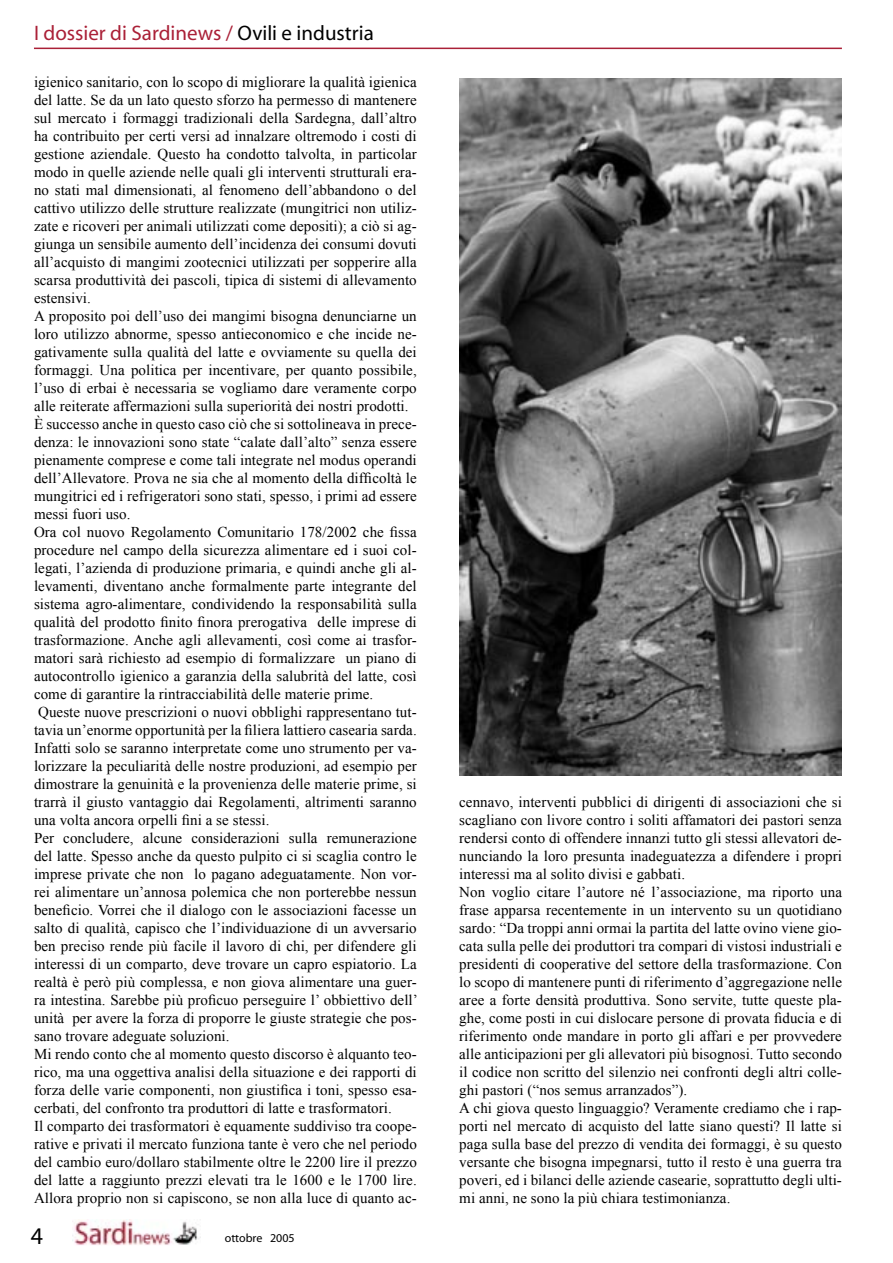
<style>
.page{position:relative;width:893px;height:1263px;background:#fff}
.page>*{position:absolute;margin:0;border:0;box-sizing:border-box;transform-origin:0 0}
.t1{font:24px "Myriad";color:#000}
.t2{font:21px "Myriad";color:#aa2037}
.t3{font:15px/18px "Times New Roman";letter-spacing:.005em;color:#000;text-align:justify}
.t4{font:12px "Myriad";color:#000}
.s1{color:#000}
</style>
<div class="page">
<img style="left:72px;top:1220px;width:127px;height:25px">
<hr style="left:34px;top:48px;width:808px;height:1px;background:#aa2037">
<img style="left:459px;top:79px;width:383px;height:696px">
<p class="t2" style="left:34px;top:22px;width:341px">I dossier di Sardinews / <span class="s1">Ovili e industria</span></p>
<p class="t3" style="left:34px;top:73px;width:384px">igienico sanitario, con lo scopo di migliorare la qualità igienica del latte. Se da un lato questo sforzo ha permesso di mantenere sul mercato i formaggi tradizionali della Sardegna, dall’altro ha contribuito per certi versi ad innalzare oltremodo i costi di gestione aziendale. Questo ha condotto talvolta, in particolar modo in quelle aziende nelle quali gli interventi strutturali era&shy;no stati mal dimensionati, al fenomeno dell’abbandono o del cattivo utilizzo delle strutture realizzate (mungitrici non utiliz&shy;zate e ricoveri per animali utilizzati come depositi); a ciò si ag&shy;giunga un sensibile aumento dell’incidenza dei consumi dovuti all’acquisto di mangimi zootecnici utilizzati per sopperire alla scarsa produttività dei pascoli, tipica di sistemi di allevamento estensivi.</p>
<p class="t3" style="left:34px;top:307px;width:384px">A proposito poi dell’uso dei mangimi bisogna denunciarne un loro utilizzo abnorme, spesso antieconomico e che incide ne&shy;gativamente sulla qualità del latte e ovviamente su quella dei formaggi. Una politica per incentivare, per quanto possibile, l’uso di erbai è necessaria se vogliamo dare veramente corpo alle reiterate affermazioni sulla superiorità dei nostri prodotti.</p>
<p class="t3" style="left:34px;top:415px;width:384px">È successo anche in questo caso ciò che si sottolineava in prece&shy;denza: le innovazioni sono state “calate dall’alto” senza essere pienamente comprese e come tali integrate nel modus operandi dell’Allevatore. Prova ne sia che al momento della difficoltà le mungitrici ed i refrigeratori sono stati, spesso, i primi ad essere messi fuori uso.</p>
<p class="t3" style="left:34px;top:523px;width:384px">Ora col nuovo Regolamento Comunitario 178/2002 che fissa procedure nel campo della sicurezza alimentare ed i suoi col&shy;legati, l’azienda di produzione primaria, e quindi anche gli al&shy;levamenti, diventano anche formalmente parte integrante del sistema agro-alimentare, condividendo la responsabilità sulla qualità del prodotto finito finora prerogativa delle imprese di trasformazione. Anche agli allevamenti, così come ai trasfor&shy;matori sarà richiesto ad esempio di formalizzare un piano di autocontrollo igienico a garanzia della salubrità del latte, così come di garantire la rintracciabilità delle materie prime.</p>
<p class="t3" style="left:34px;top:703px;width:384px">Queste nuove prescrizioni o nuovi obblighi rappresentano tut&shy;tavia un’enorme opportunità per la filiera lattiero casearia sarda.<br>Infatti solo se saranno interpretate come uno strumento per va&shy;lorizzare la peculiarità delle nostre produzioni, ad esempio per dimostrare la genuinità e la provenienza delle materie prime, si trarrà il giusto vantaggio dai Regolamenti, altrimenti saranno una volta ancora orpelli fini a se stessi.</p>
<p class="t3" style="left:34px;top:829px;width:385px">Per concludere, alcune considerazioni sulla remunerazione del latte. Spesso anche da questo pulpito ci si scaglia contro le imprese private che non lo pagano adeguatamente. Non vor&shy;rei alimentare un’annosa polemica che non porterebbe nessun beneficio. Vorrei che il dialogo con le associazioni facesse un salto di qualità, capisco che l’individuazione di un avversario ben preciso rende più facile il lavoro di chi, per difendere gli interessi di un comparto, deve trovare un capro espiatorio. La realtà è però più complessa, e non giova alimentare una guer&shy;ra intestina. Sarebbe più proficuo perseguire l’ obbiettivo dell’ unità per avere la forza di proporre le giuste strategie che pos&shy;sano trovare adeguate soluzioni.</p>
<p class="t3" style="left:34px;top:1045px;width:384px">Mi rendo conto che al momento questo discorso è alquanto teo&shy;rico, ma una oggettiva analisi della situazione e dei rapporti di forza delle varie componenti, non giustifica i toni, spesso esa&shy;cerbati, del confronto tra produttori di latte e trasformatori.</p>
<p class="t3" style="left:34px;top:1117px;width:384px">Il comparto dei trasformatori è equamente suddiviso tra coope&shy;rative e privati il mercato funziona tante è vero che nel periodo del cambio euro/dollaro stabilmente oltre le 2200 lire il prezzo del latte a raggiunto prezzi elevati tra le 1600 e le 1700 lire.<br>Allora proprio non si capiscono, se non alla luce di quanto ac-</p>
<h1 class="t1" style="left:31px;top:1224px;width:14px">4</h1>
<p class="t4" style="left:225px;top:1232px;width:71px">ottobre 2005</p>
<p class="t3" style="left:459px;top:793px;width:384px">cennavo, interventi pubblici di dirigenti di associazioni che si scagliano con livore contro i soliti affamatori dei pastori senza rendersi conto di offendere innanzi tutto gli stessi allevatori de&shy;nunciando la loro presunta inadeguatezza a difendere i propri interessi ma al solito divisi e gabbati.</p>
<p class="t3" style="left:459px;top:883px;width:384px">Non voglio citare l’autore né l’associazione, ma riporto una frase apparsa recentemente in un intervento su un quotidiano sardo: “Da troppi anni ormai la partita del latte ovino viene gio&shy;cata sulla pelle dei produttori tra compari di vistosi industriali e presidenti di cooperative del settore della trasformazione. Con lo scopo di mantenere punti di riferimento d’aggregazione nelle aree a forte densità produttiva. Sono servite, tutte queste pla&shy;ghe, come posti in cui dislocare persone di provata fiducia e di riferimento onde mandare in porto gli affari e per provvedere alle anticipazioni per gli allevatori più bisognosi. Tutto secondo il codice non scritto del silenzio nei confronti degli altri colle&shy;ghi pastori (“nos semus arranzados”).</p>
<p class="t3" style="left:459px;top:1099px;width:384px">A chi giova questo linguaggio? Veramente crediamo che i rap&shy;porti nel mercato di acquisto del latte siano questi? Il latte si paga sulla base del prezzo di vendita dei formaggi, è su questo versante che bisogna impegnarsi, tutto il resto è una guerra tra poveri, ed i bilanci delle aziende casearie, soprattutto degli ulti&shy;mi anni, ne sono la più chiara testimonianza.</p>
</div>
